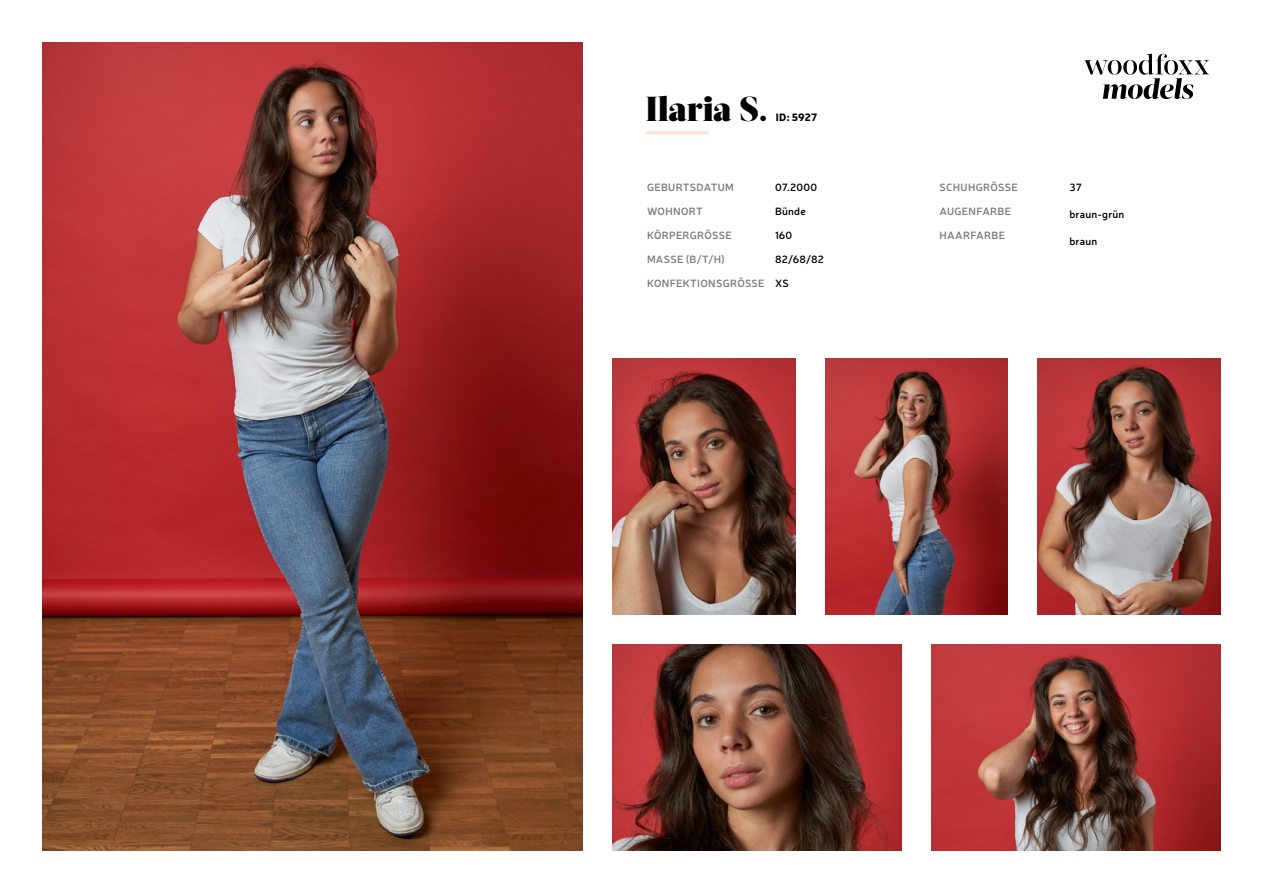
<style>
.page{position:relative;width:1263px;height:893px;background:#fff}
.page>*{position:absolute;margin:0;border:0;box-sizing:border-box;transform-origin:0 0}
.t1{font:900 34.65px "Acta Display";letter-spacing:-.005em;color:#000}
.t2{font:600 10.5px "Neris";letter-spacing:.025em;color:#7a797a}
.t3{font:600 10.5px "Neris";letter-spacing:.02em;color:#000}
.t4{font:900 10.5px "Neris";letter-spacing:.01em;color:#000}
</style>
<div class="page">
<img style="left:612px;top:358px;width:183px;height:256px">
<img style="left:825px;top:358px;width:183px;height:256px">
<img style="left:1037px;top:358px;width:183px;height:256px">
<img style="left:43px;top:43px;width:540px;height:807px">
<img style="left:612px;top:644px;width:289px;height:206px">
<img style="left:931px;top:644px;width:289px;height:206px">
<hr style="left:647px;top:131px;width:61px;height:3px;background:#fde2d2">
<svg style="left:1084px;top:54px;width:125px;height:45px"></svg>
<h1 class="t1" style="left:646px;top:88px;width:123px">Ilaria S.</h1>
<p class="t4" style="left:776px;top:110px;width:43px">ID: 5927</p>
<p class="t2" style="left:647px;top:180px;width:88px">GEBURTSDATUM</p>
<p class="t2" style="left:647px;top:204px;width:57px">WOHNORT</p>
<p class="t2" style="left:647px;top:228px;width:86px">KÖRPERGRÖSSE</p>
<p class="t2" style="left:647px;top:252px;width:79px">MASSE (B/T/H)</p>
<p class="t2" style="left:647px;top:276px;width:119px">KONFEKTIONSGRÖSSE</p>
<p class="t3" style="left:775px;top:180px;width:44px">07.2000</p>
<p class="t3" style="left:775px;top:204px;width:32px">Bünde</p>
<p class="t3" style="left:775px;top:228px;width:19px">160</p>
<p class="t3" style="left:775px;top:252px;width:51px">82/68/82</p>
<p class="t3" style="left:775px;top:276px;width:15px">XS</p>
<p class="t2" style="left:939px;top:180px;width:80px">SCHUHGRÖSSE</p>
<p class="t2" style="left:939px;top:204px;width:73px">AUGENFARBE</p>
<p class="t2" style="left:939px;top:228px;width:67px">HAARFARBE</p>
<p class="t3" style="left:1069px;top:180px;width:14px">37</p>
<p class="t3" style="left:1069px;top:207px;width:56px">braun-grün</p>
<p class="t3" style="left:1069px;top:234px;width:29px">braun</p>
</div>
